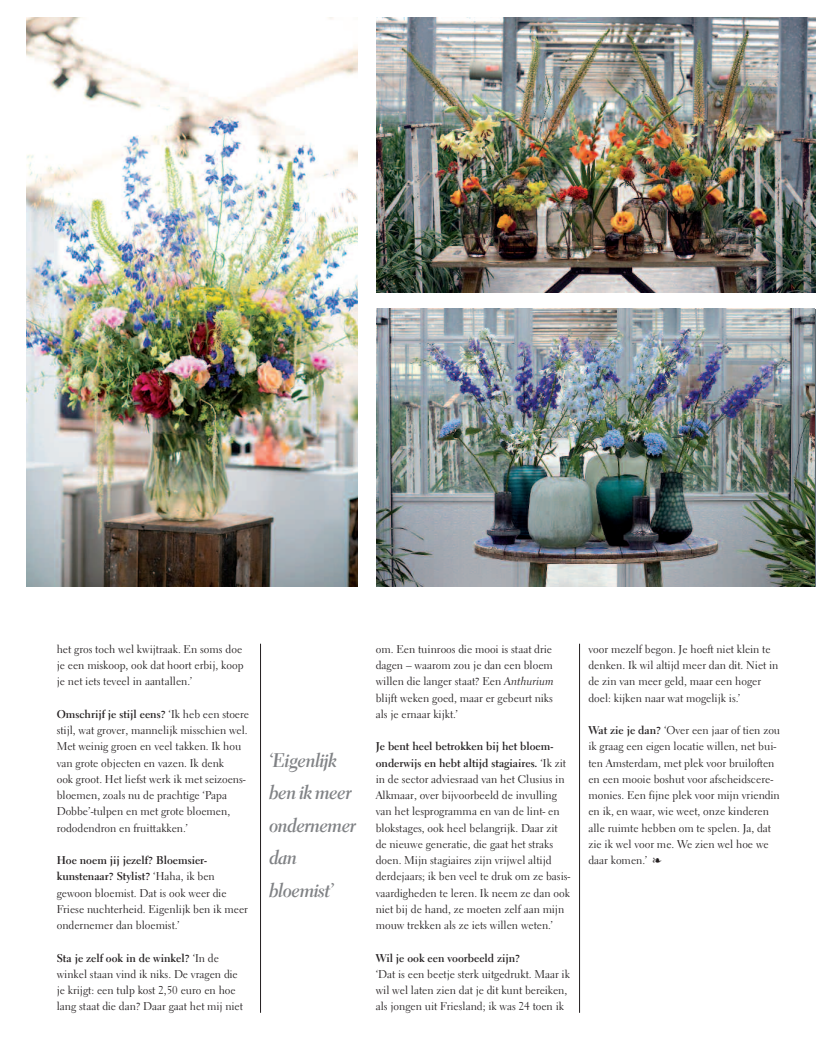
<style>
.page{position:relative;width:833px;height:1063px;background:#fff}
.page>*{position:absolute;margin:0;border:0;box-sizing:border-box;transform-origin:0 0}
.t1{font:20px/32.5px "Electra LH Bold Cursive Display";color:#808285}
.t2{font:11.25px/16.2px "Electra LH";color:#231f20}
.t3{font:700 11.25px "Electra LH";color:#231f20}
.s1{font-weight:700}
.s2{font-family:"Electra LH Cursive"}
</style>
<div class="page">
<img style="left:376px;top:309px;width:438px;height:277px">
<img style="left:26px;top:18px;width:332px;height:568px">
<img style="left:376px;top:18px;width:439px;height:274px">
<hr style="left:260px;top:644px;width:1px;height:369px;background:#231f20">
<hr style="left:579px;top:644px;width:1px;height:369px;background:#231f20">
<p class="t2" style="left:57px;top:642px;width:188px;text-align:justify">het gros toch wel kwijtraak. En soms doe je een miskoop, ook dat hoort erbij, koop je net iets teveel in aantallen.’</p>
<p class="t2" style="left:57px;top:707px;width:194px"><span class="s1">Omschrijf je stijl eens?</span> ‘Ik heb een stoere stijl, wat grover, mannelijk misschien wel.<br>Met weinig groen en veel takken. Ik hou van grote objecten en vazen. Ik denk<br>ook groot. Het liefst werk ik met seizoens&shy;bloemen, zoals nu de prachtige ‘Papa Dobbe’-tulpen en met grote bloemen, rododendron en fruittakken.’</p>
<p class="t2" style="left:57px;top:853px;width:193px"><span class="s1">Hoe noem jij jezelf? Bloemsier&shy;kunstenaar? Stylist?</span> ‘Haha, ik ben gewoon bloemist. Dat is ook weer die Friese nuchterheid. Eigenlijk ben ik meer ondernemer dan bloemist.’</p>
<p class="t2" style="left:57px;top:951px;width:188px"><span class="s1">Sta je zelf ook in de winkel?</span> ‘In de winkel staan vind ik niks. De vragen die je krijgt: een tulp kost 2,50 euro en hoe lang staat die dan? Daar gaat het mij niet</p>
<h1 class="t1" style="left:269px;top:746px;width:88px">‘Eigenlijk ben ik meer ondernemer dan bloemist’</h1>
<p class="t2" style="left:376px;top:642px;width:180px">om. Een tuinroos die mooi is staat drie dagen – waarom zou je dan een bloem willen die langer staat? Een <span class="s2">Anthurium </span>blijft weken goed, maar er gebeurt niks als je ernaar kijkt.’</p>
<p class="t2" style="left:376px;top:740px;width:196px"><span class="s1">Je bent heel betrokken bij het bloem&shy;onderwijs en hebt altijd stagiaires.</span> ‘Ik zit in de sector adviesraad van het Clusius in Alkmaar, over bijvoorbeeld de invulling van het lesprogramma en van de lint- en blokstages, ook heel belangrijk. Daar zit de nieuwe generatie, die gaat het straks doen. Mijn stagiaires zijn vrijwel altijd derdejaars; ik ben veel te druk om ze basis&shy;vaardigheden te leren. Ik neem ze dan ook niet bij de hand, ze moeten zelf aan mijn mouw trekken als ze iets willen weten.’</p>
<p class="t3" style="left:376px;top:953px;width:146px">Wil je ook een voorbeeld zijn?</p>
<p class="t2" style="left:376px;top:967px;width:196px">‘Dat is een beetje sterk uitgedrukt. Maar ik wil wel laten zien dat je dit kunt bereiken, als jongen uit Friesland; ik was 24 toen ik</p>
<p class="t2" style="left:588px;top:642px;width:192px">voor mezelf begon. Je hoeft niet klein te denken. Ik wil altijd meer dan dit. Niet in de zin van meer geld, maar een hoger doel: kijken naar wat mogelijk is.’</p>
<p class="t2" style="left:588px;top:723px;width:193px"><span class="s1">Wat zie je dan?</span> ‘Over een jaar of tien zou ik graag een eigen locatie willen, net bui&shy;ten Amsterdam, met plek voor bruiloften en een mooie boshut voor afscheidscere&shy;monies. Een fijne plek voor mijn vriendin en ik, en waar, wie weet, onze kinderen alle ruimte hebben om te spelen. Ja, dat zie ik wel voor me. We zien wel hoe we daar komen.’ ❧</p>
</div>
